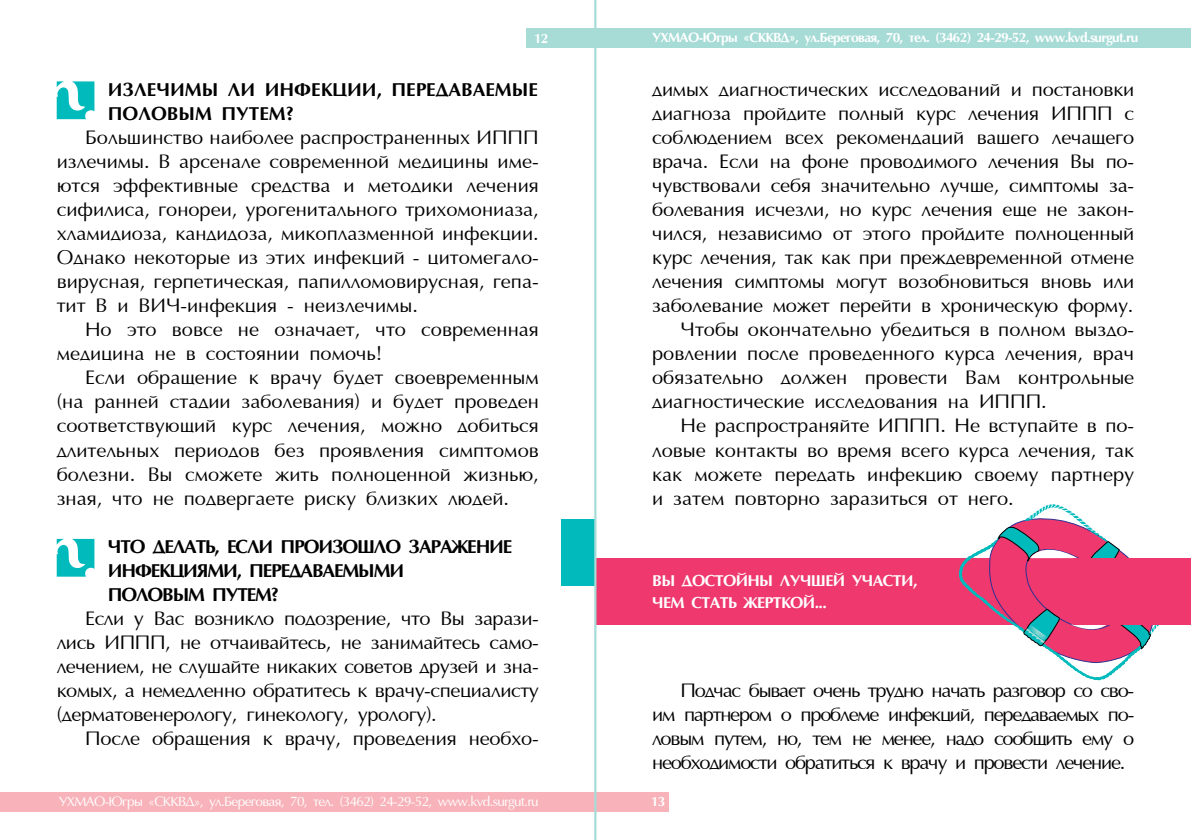
<style>
.page{position:relative;width:1191px;height:840px;background:#fff}
.page>*{position:absolute;margin:0;border:0;box-sizing:border-box;transform-origin:0 0}
.t1{font:20px/24px "AG Opt Cyrillic Normal";letter-spacing:-.01em;color:#000}
.t2{font:700 19px/24px "AG Opt Cyrillic";letter-spacing:-.06em;color:#000}
.t3{font:700 19px/24px "AG Opt Cyrillic";color:#000}
.t4{font:700 16px/22px "AG Opt Cyrillic";letter-spacing:-.04em;color:#fff}
.t5{font:700 13.6px "AG Opt Cyrillic";letter-spacing:-.05em;color:#fff}
.t6{font:13.6px "AG Opt Cyrillic Normal";letter-spacing:-.05em;color:#fff}
</style>
<div class="page">
<div style="left:0;top:791px;width:668px;height:20px;background:#f8b3ba"></div>
<div style="left:526px;top:28px;width:665px;height:20px;background:#a6dbd6"></div>
<div style="left:595px;top:558px;width:596px;height:66px;background:#ee386e"></div>
<div style="left:560px;top:519px;width:35px;height:66px;background:#00babc"></div>
<svg style="left:958px;top:504px;width:218px;height:177px"></svg>
<div style="left:1073px;top:558px;width:118px;height:66px;background:#ee386e"></div>
<svg style="left:57px;top:81px;width:37px;height:38px"></svg>
<svg style="left:57px;top:538px;width:37px;height:38px"></svg>
<hr style="left:594px;top:0;width:2px;height:839px;background:#a6dbd6">
<p class="t5" style="left:534px;top:31px;width:16px">12</p>
<p class="t5" style="left:652px;top:30px;width:11px">УХМАО</p>
<p class="t5" style="left:698px;top:30px;width:60px">-Югры «СККВД</p>
<p class="t5" style="left:789px;top:30px;width:351px">», ул.Береговая, 70, тел. (3462) 24-29-52, www.kvd.surgut.ru</p>
<p class="t3" style="left:108px;top:78px;width:431px">Излечимы ли и нфекции, п ередаваемые половым путем?</p>
<p class="t1" style="left:57px;top:126px;width:483px;text-indent:28px">Большинство наиболее распространенных ИППП излечимы. В арсенале современной медицины име&shy;ются эффективные средства и методики лечения сифилиса, гонореи, урогенитального трихомониаза, хламидиоза, кандидоза, микоплазменной инфекции.<br>Однако некоторые из этих инфекций - цитомегало&shy;вирусная, герпетическая, папилломовирусная, гепа&shy;тит В и ВИ Ч-инфекция - неизлечимы.</p>
<p class="t1" style="left:57px;top:318px;width:483px;text-indent:28px">Н о это вовсе не означает, что современная медицина не в состоянии помочь!</p>
<p class="t1" style="left:57px;top:366px;width:483px;text-align:justify;text-indent:28px">Если обращение к врачу будет своевременным (на ранней стадии заболевания) и будет проведен соответствующий курс лечения, можно добиться длительных периодов без проявления симптомов болезни. Вы сможете жить полноценной жизнью, зная, что не подвергаете риску близких людей.</p>
<p class="t2" style="left:108px;top:534px;width:406px">Что делать, если п рои зошло заражени е и нфекциями, п ередаваемыми<br>половым путем?</p>
<p class="t1" style="left:57px;top:606px;width:483px;text-indent:28px">Если у Вас возникло подозрение, что Вы зарази&shy;лись ИППП</p>
<p class="t1" style="left:57px;top:630px;width:483px;text-align:justify;text-indent:108px">, не отчаивайтесь, не занимайтесь само&shy;лечением, не слушайте никаких советов друзей и зна&shy;комых, а немедленно обратитесь к врачу-специалисту (дерматовенерологу, гинекологу, урологу).</p>
<p class="t1" style="left:85px;top:726px;width:455px">П осле обращения к врачу, проведения необхо-</p>
<p class="t6" style="left:59px;top:793px;width:481px">УХМАО-Югры «СККВД», ул.Береговая, 70, тел. (3462) 24-29-52, www.kvd.surgut.ru</p>
<p class="t1" style="left:652px;top:78px;width:483px">димых диагностических исследований и постановки диагноза пройдите полный курс лечения ИППП</p>
<p class="t1" style="left:1124px;top:102px;width:11px">с</p>
<p class="t1" style="left:652px;top:126px;width:483px">соблюдением всех рекомендаций вашего лечащего</p>
<p class="t1" style="left:652px;top:150px;width:483px">врача. Если на фоне проводимого лечения Вы по-</p>
<p class="t1" style="left:652px;top:174px;width:483px">чувствовали себя значительно лучше, симптомы за-</p>
<p class="t1" style="left:652px;top:198px;width:483px">болевания исчезли, но курс лечения еще не закон-</p>
<p class="t1" style="left:652px;top:222px;width:483px">чился, независимо от этого пройдите полноценный</p>
<p class="t1" style="left:652px;top:246px;width:483px">курс лечения, так как при преждевременной отмене</p>
<p class="t1" style="left:652px;top:270px;width:483px">лечения симптомы могут возобновиться вновь или</p>
<p class="t1" style="left:652px;top:294px;width:483px">заболевание может перейти в хроническую форму.</p>
<p class="t1" style="left:680px;top:318px;width:455px">Чтобы окончательно убедиться в полном выздо-</p>
<p class="t1" style="left:652px;top:342px;width:483px">ровлении после проведенного курса лечения, врач</p>
<p class="t1" style="left:652px;top:366px;width:483px">обязательно должен провести Вам контрольные</p>
<p class="t1" style="left:652px;top:390px;width:343px">диагностические исследования на ИППП</p>
<p class="t1" style="left:1041px;top:390px;width:7px">.</p>
<p class="t1" style="left:680px;top:414px;width:214px">Н е распространяйте ИППП</p>
<p class="t1" style="left:652px;top:414px;width:483px;text-align:justify;text-indent:288px">. Н е вступайте в по&shy;ловые контакты во время всего курса лечения, так как можете передать инфекцию своему партнеру и затем повторно заразиться от него.</p>
<p class="t4" style="left:652px;top:569px;width:267px">Вы достойны луч шей участи, ч ем стать жерткой...</p>
<p class="t1" style="left:652px;top:678px;width:483px;text-align:justify;text-indent:28px">П одчас бывает очень трудно начать разговор со сво&shy;им партнером о проблеме инфекций, передаваемых по&shy;ловым путем, но, тем не менее, надо сообщить ему о необходимости обратиться к врачу и провести лечение.</p>
<p class="t5" style="left:651px;top:793px;width:16px">13</p>
</div>
